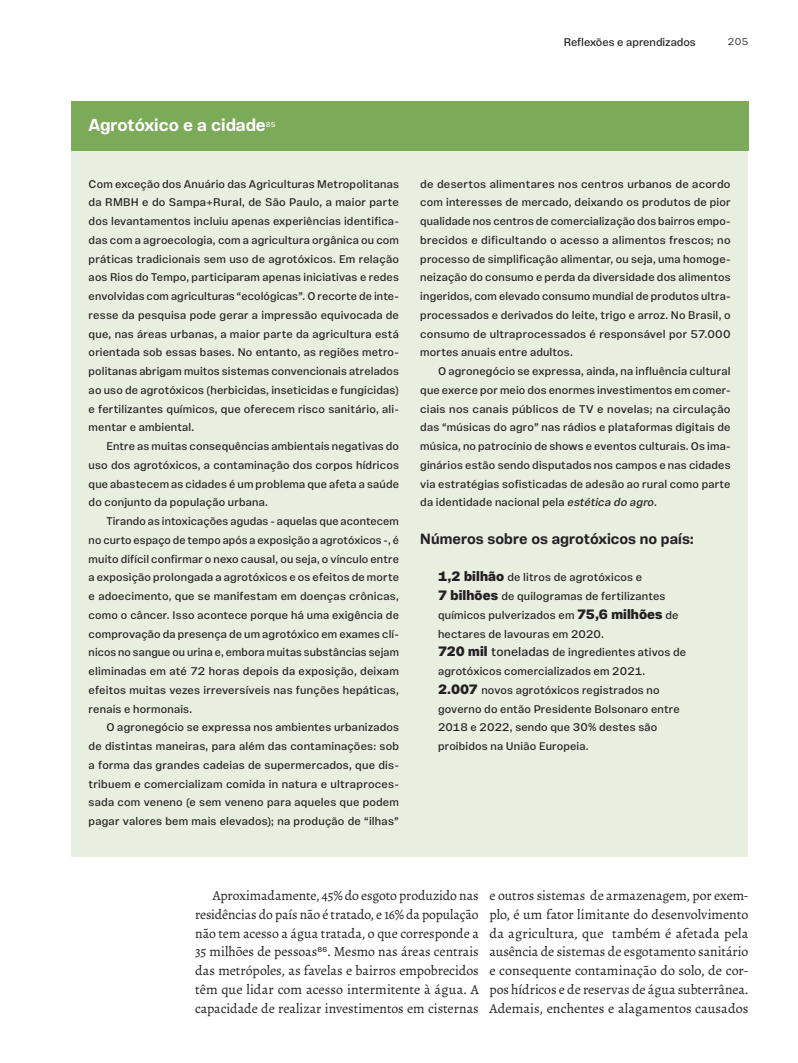
<style>
.page{position:relative;width:798px;height:1063px;background:#fff}
.page>*{position:absolute;margin:0;border:0;box-sizing:border-box;transform-origin:0 0}
.BL_Titulo{font:700 17.5px "Vinila";color:#fff}
.BL-PrimeiroParágrafo{font:700 15px "Vinila";color:#231f20}
.textoCorrido{font:13.75px/18.8px "Alegreya";color:#231f20;text-align:justify}
.BL-textoCorrido{font:11.25px/18.8px "Vinila";letter-spacing:.015em;color:#231f20;text-align:justify}
.BL-PrimeiroParágrafo-2{font:11.25px/18.8px "Vinila";letter-spacing:.015em;color:#231f20}
.t1{font:300 10px "Vinila";color:#231f20}
.BL_Titulo-2{font:7.25px "Vinila";color:#fff}
.s1{font-style:italic}
.s2{font-weight:800;font-size:13.75px}
.s3{font-size:12.5px}
</style>
<div class="page">
<div style="left:71px;top:149px;width:345px;height:314px;background:#e8eee0"></div>
<div style="left:71px;top:411px;width:345px;height:127px;background:#e8eee0"></div>
<div style="left:71px;top:486px;width:345px;height:258px;background:#e8eee0"></div>
<div style="left:71px;top:693px;width:345px;height:164px;background:#e8eee0"></div>
<div style="left:402px;top:149px;width:346px;height:239px;background:#e8eee0"></div>
<div style="left:402px;top:336px;width:346px;height:202px;background:#e8eee0"></div>
<div style="left:402px;top:502px;width:346px;height:74px;background:#e8eee0"></div>
<div style="left:402px;top:540px;width:346px;height:129px;background:#e8eee0"></div>
<div style="left:402px;top:653px;width:346px;height:129px;background:#e8eee0"></div>
<div style="left:402px;top:768px;width:346px;height:70px;background:#e8eee0"></div>
<div style="left:402px;top:786px;width:346px;height:71px;background:#e8eee0"></div>
<div style="left:71px;top:101px;width:677px;height:49px;background:#7baa59"></div>
<p class="BL-PrimeiroParágrafo-2" style="left:563px;top:32px;width:134px">Reflexões e aprendizados</p>
<p class="t1" style="left:727px;top:35px;width:22px">205</p>
<p class="BL_Titulo" style="left:89px;top:115px;width:179px">Agrotóxico e a cidade</p>
<p class="BL_Titulo-2" style="left:266px;top:120px;width:11px">85</p>
<p class="BL-PrimeiroParágrafo-2" style="left:89px;top:174px;width:312px;text-align:justify">Com exceção dos Anuário das Agriculturas Metropolitanas da RMBH e do Sampa+Rural, de São Paulo, a maior parte dos levantamentos incluiu apenas experiências identifica&shy;das com a agroecologia, com a agricultura orgânica ou com práticas tradicionais sem uso de agrotóxicos. Em relação aos Rios do Tempo, participaram apenas iniciativas e redes envolvidas com agriculturas “ecológicas”. O recorte de inte&shy;resse da pesquisa pode gerar a impressão equivocada de que, nas áreas urbanas, a maior parte da agricultura está orientada sob essas bases. No entanto, as regiões metro&shy;politanas abrigam muitos sistemas convencionais atrelados ao uso de agrotóxicos (herbicidas, inseticidas e fungicidas) e fertilizantes químicos, que oferecem risco sanitário, ali&shy;mentar e ambiental.</p>
<p class="BL-textoCorrido" style="left:89px;top:437px;width:312px;text-indent:18px">Entre as muitas consequências ambientais negativas do uso dos agrotóxicos, a contaminação dos corpos hídricos que abastecem as cidades é um problema que afeta a saúde do conjunto da população urbana.</p>
<p class="BL-textoCorrido" style="left:89px;top:512px;width:312px;text-indent:18px">Tirando as intoxicações agudas - aquelas que acontecem no curto espaço de tempo após a exposição a agrotóxicos -, é muito difícil confirmar o nexo causal, ou seja, o vínculo entre a exposição prolongada a agrotóxicos e os efeitos de morte e adoecimento, que se manifestam em doenças crônicas, como o câncer. Isso acontece porque há uma exigência de comprovação da presença de um agrotóxico em exames clí&shy;nicos no sangue ou urina e, embora muitas substâncias sejam eliminadas em até 72 horas depois da exposição, deixam efeitos muitas vezes irreversíveis nas funções hepáticas, renais e hormonais.</p>
<p class="BL-textoCorrido" style="left:89px;top:718px;width:312px;text-indent:18px">O agronegócio se expressa nos ambientes urbanizados de distintas maneiras, para além das contaminações: sob a forma das grandes cadeias de supermercados, que dis&shy;tribuem e comercializam comida in natura e ultraproces&shy;sada com veneno (e sem veneno para aqueles que podem pagar valores bem mais elevados); na produção de “ilhas”</p>
<p class="BL-textoCorrido" style="left:420px;top:174px;width:312px">de desertos alimentares nos centros urbanos de acordo com interesses de mercado, deixando os produtos de pior qualidade nos centros de comercialização dos bairros empo&shy;brecidos e dificultando o acesso a alimentos frescos; no processo de simplificação alimentar, ou seja, uma homoge&shy;neização do consumo e perda da diversidade dos alimentos ingeridos, com elevado consumo mundial de produtos ultra&shy;processados e derivados do leite, trigo e arroz. No Brasil, o consumo de ultraprocessados é responsável por 57.000 mortes anuais entre adultos.</p>
<p class="BL-textoCorrido" style="left:420px;top:362px;width:312px;text-indent:18px">O agronegócio se expressa, ainda, na influência cultural que exerce por meio dos enormes investimentos em comer&shy;ciais nos canais públicos de TV e novelas; na circulação das “músicas do agro” nas rádios e plataformas digitais de música, no patrocínio de shows e eventos culturais. Os ima&shy;ginários estão sendo disputados nos campos e nas cidades via estratégias sofisticadas de adesão ao rural como parte da identidade nacional pela <span class="s1">estética do agro</span>.</p>
<p class="BL-PrimeiroParágrafo" style="left:420px;top:530px;width:275px">Números sobre os agrotóxicos no país:</p>
<p class="BL-PrimeiroParágrafo-2" style="left:438px;top:568px;width:242px"><span class="s2">1,2 bilhão</span> de litros de agrotóxicos e<br><span class="s2">7 bilhões</span> de quilogramas de fertilizantes químicos pulverizados em <span class="s2">75,6 milhões</span> de hectares de lavouras em 2020.</p>
<p class="BL-PrimeiroParágrafo-2" style="left:438px;top:643px;width:250px"><span class="s2">720 mil</span> <span class="s3">toneladas</span> de ingredientes ativos de agrotóxicos comercializados em 2021.</p>
<p class="BL-PrimeiroParágrafo-2" style="left:438px;top:680px;width:243px"><span class="s2">2.007</span> novos agrotóxicos registrados no governo do então Presidente Bolsonaro entre 2018 e 2022, sendo que 30% destes são proibidos na União Europeia.</p>
<p class="textoCorrido" style="left:195px;top:886px;width:285px;text-indent:18px">Aproximadamente, 45% do esgoto produzido nas residências do país não é tratado, e 16% da população não tem acesso a água tratada, o que corresponde a 35 milhões de pessoas<sup>86</sup>. Mesmo nas áreas centrais das metrópoles, as favelas e bairros empobrecidos têm que lidar com acesso intermitente à água. A capacidade de realizar investimentos em cisternas</p>
<p class="textoCorrido" style="left:489px;top:886px;width:260px">e outros sistemas de armazenagem, por exem&shy;plo, é um fator limitante do desenvolvimento da agricultura, que também é afetada pela ausência de sistemas de esgotamento sanitário e consequente contaminação do solo, de cor&shy;pos hídricos e de reservas de água subterrânea.<br>Ademais, enchentes e alagamentos causados</p>
</div>
